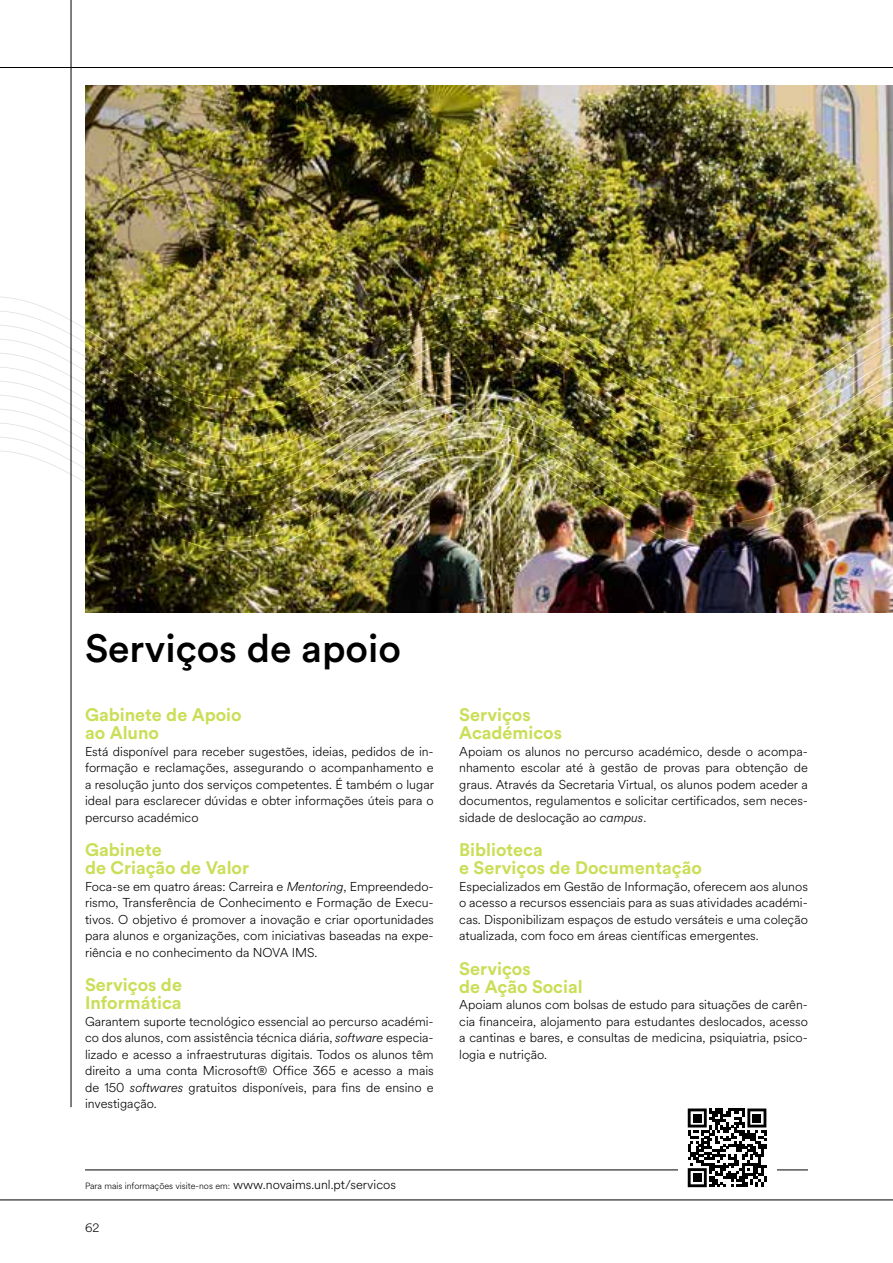
<style>
.page{position:relative;width:893px;height:1263px;background:#fff}
.page>*{position:absolute;margin:0;border:0;box-sizing:border-box;transform-origin:0 0}
.t1{font:500 39px "Circular Std";color:#000}
.t2{font:700 18px/18px "Circular Std";color:#cbde58}
.t3{font:300 12.75px/16.5px "Circular Spotify Text";color:#000;text-align:justify}
.t4{font:300 12px "Circular Spotify Text";color:#000}
.t5{font:300 9px "Circular Spotify Text";color:#000}
.s1{font-style:italic}
.s2{font-size:12.75px}
</style>
<div class="page">
<hr style="left:0;top:1200px;width:893px;height:1px;background:#000">
<img style="left:85px;top:85px;width:808px;height:527px">
<hr style="left:85px;top:1170px;width:723px;height:1px;background:#000">
<div style="left:678px;top:1099px;width:98px;height:98px;background:#fff"></div>
<svg style="left:688px;top:1108px;width:78px;height:79px"></svg>
<div style="left:693px;top:1114px;width:8px;height:8px;background:#000"></div>
<div style="left:753px;top:1114px;width:8px;height:8px;background:#000"></div>
<div style="left:693px;top:1173px;width:8px;height:9px;background:#000"></div>
<hr style="left:71px;top:0;width:1px;height:1107px;background:#000">
<hr style="left:0;top:67px;width:893px;height:1px;background:#000">
<img style="left:0;top:296px;width:844px;height:14px">
<img style="left:0;top:310px;width:844px;height:14px">
<img style="left:0;top:324px;width:844px;height:14px">
<img style="left:0;top:338px;width:844px;height:14px">
<img style="left:0;top:352px;width:844px;height:14px">
<img style="left:0;top:366px;width:844px;height:14px">
<img style="left:0;top:380px;width:844px;height:14px">
<img style="left:0;top:394px;width:844px;height:14px">
<img style="left:0;top:408px;width:844px;height:14px">
<img style="left:0;top:422px;width:844px;height:14px">
<img style="left:0;top:436px;width:844px;height:14px">
<img style="left:0;top:450px;width:844px;height:102px">
<img style="left:844px;top:296px;width:49px;height:256px">
<h1 class="t1" style="left:85px;top:623px;width:318px">Serviços de apoio</h1>
<h2 class="t2" style="left:85px;top:705px;width:158px">Gabinete de Apoio ao Aluno</h2>
<p class="t3" style="left:85px;top:743px;width:350px">Está disponível para receber sugestões, ideias, pedidos de in&shy;formação e reclamações, assegurando o acompanhamento e a resolução junto dos serviços competentes. É também o lugar ideal para esclarecer dúvidas e obter informações úteis para o percurso académico</p>
<h2 class="t2" style="left:85px;top:840px;width:166px">Gabinete<br>de Criação de Valor</h2>
<p class="t3" style="left:85px;top:878px;width:350px">Foca-se em quatro áreas: Carreira e <span class="s1">Mentoring</span>, Empreendedo&shy;rismo, Transferência de Conhecimento e Formação de Execu&shy;tivos. O objetivo é promover a inovação e criar oportunidades para alunos e organizações, com iniciativas baseadas na expe&shy;riência e no conhecimento da NOVA IMS.</p>
<h2 class="t2" style="left:85px;top:975px;width:98px">Serviços de<br>Informática</h2>
<p class="t3" style="left:85px;top:1013px;width:350px">Garantem suporte tecnológico essencial ao percurso académi&shy;co dos alunos, com assistência técnica diária, <span class="s1">software</span> especia&shy;lizado e acesso a infraestruturas digitais. Todos os alunos têm direito a uma conta Microsoft® Office 365 e acesso a mais de 150 <span class="s1">softwares</span> gratuitos disponíveis, para fins de ensino e investigação.</p>
<h2 class="t2" style="left:459px;top:705px;width:104px">Serviços<br>Académicos</h2>
<p class="t3" style="left:459px;top:743px;width:350px">Apoiam os alunos no percurso académico, desde o acompa&shy;nhamento escolar até à gestão de provas para obtenção de graus. Através da Secretaria Virtual, os alunos podem aceder a documentos, regulamentos e solicitar certificados, sem neces&shy;sidade de deslocação ao <span class="s1">campus</span>.</p>
<h2 class="t2" style="left:459px;top:840px;width:244px">Biblioteca<br>e Serviços de Documentação</h2>
<p class="t3" style="left:459px;top:878px;width:350px">Especializados em Gestão de Informação, oferecem aos alunos o acesso a recursos essenciais para as suas atividades académi&shy;cas. Disponibilizam espaços de estudo versáteis e uma coleção atualizada, com foco em áreas científicas emergentes.</p>
<h2 class="t2" style="left:459px;top:959px;width:125px">Serviços<br>de Ação Social</h2>
<p class="t3" style="left:459px;top:997px;width:350px">Apoiam alunos com bolsas de estudo para situações de carên&shy;cia financeira, alojamento para estudantes deslocados, acesso a cantinas e bares, e consultas de medicina, psiquiatria, psico&shy;logia e nutrição.</p>
<p class="t5" style="left:85px;top:1179px;width:312px">Para mais informações visite-nos em: <span class="s2">www.novaims.unl.pt/servicos</span></p>
<p class="t4" style="left:85px;top:1220px;width:16px">62</p>
</div>
